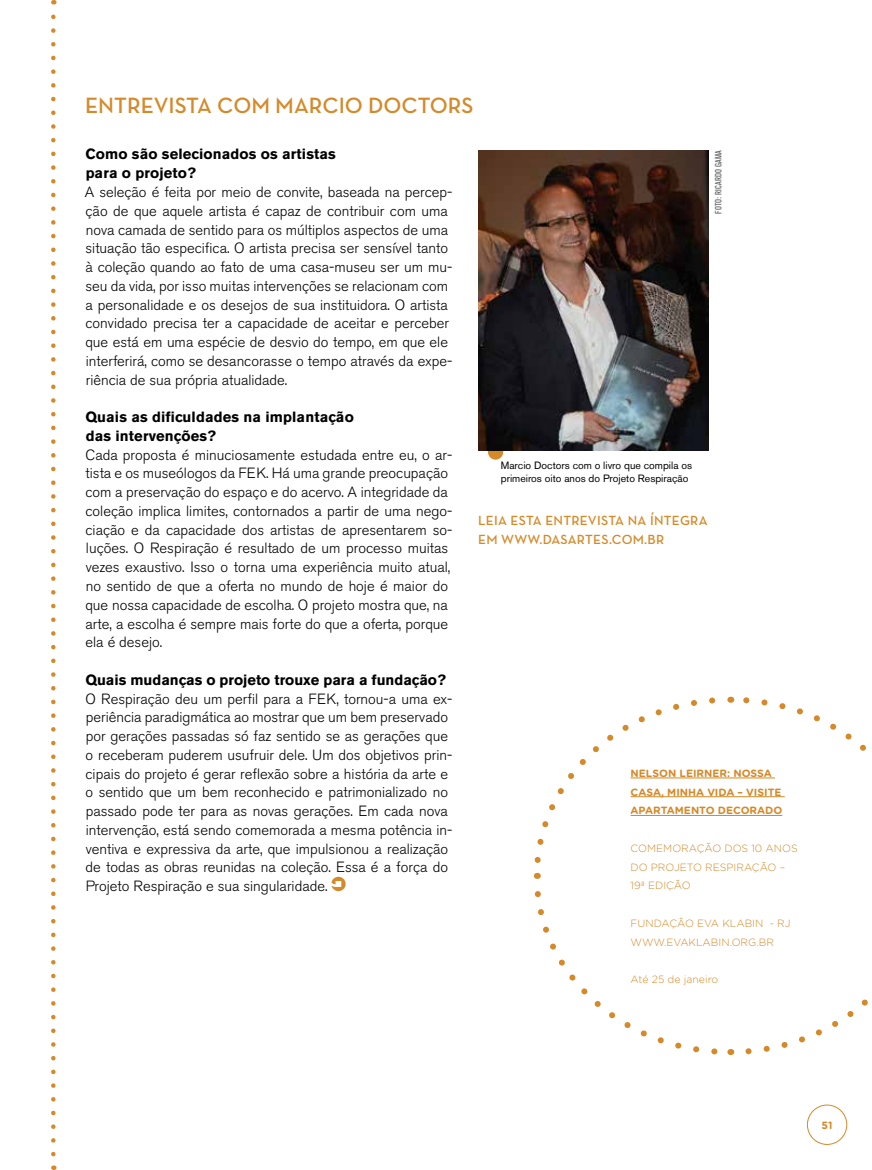
<style>
.page{position:relative;width:872px;height:1170px;background:#fff}
.page>*{position:absolute;margin:0;border:0;box-sizing:border-box;transform-origin:0 0}
.t1{font:600 22.5px "Neutra Text";color:#d58928}
.t2{font:300 14.7px/18.8px "Akzidenz Grotesk BE";color:#000}
.t3{font:700 14.7px/18.8px "Akzidenz Grotesk BE";letter-spacing:.01em;color:#000}
.t4{font:600 13.5px/18.8px "Neutra Text";letter-spacing:.02em;color:#d58928}
.t5{font:300 10.5px/18.8px "Gotham Rounded";color:#d58928}
.t6{font:10.5px/12.8px "Akzidenz Grotesk BE";color:#000}
.t7{font:700 10.5px/18.8px "Gotham Rounded";color:#d58928}
.t8{font:condensed 9px "Akzidenz Grotesk BE";letter-spacing:.02em;color:#58595b}
</style>
<div class="page">
<div style="left:488px;top:444px;width:15px;height:15px;background:#d58928;border-radius:50%"></div>
<hr style="left:630px;top:777px;width:145px;height:1px;background:#d58928">
<hr style="left:630px;top:796px;width:154px;height:1px;background:#d58928">
<hr style="left:630px;top:815px;width:152px;height:1px;background:#d58928">
<img style="left:478px;top:150px;width:230px;height:300px">
<svg style="left:331px;top:876px;width:15px;height:15px"></svg>
<svg style="left:51px;top:0;width:5px;height:1153px"></svg>
<svg style="left:745px;top:999px;width:123px;height:56px"></svg>
<svg style="left:730px;top:696px;width:136px;height:120px"></svg>
<svg style="left:533px;top:697px;width:185px;height:181px"></svg>
<svg style="left:534px;top:891px;width:197px;height:164px"></svg>
<div style="left:807px;top:1104px;width:40px;height:40px;border:1px solid #d58928;border-radius:50%"></div>
<h1 class="t1" style="left:85px;top:91px;width:390px">ENTREVISTA COM MARCIO DOCTORS</h1>
<p class="t3" style="left:85px;top:145px;width:252px">Como são selecionados os artistas para o projeto?</p>
<p class="t2" style="left:85px;top:183px;width:369px">A seleção é feita por meio de convite, baseada na percep&shy;ção de que aquele artista é capaz de contribuir com uma nova camada de sentido para os múltiplos aspectos de uma situação tão especifica. O artista precisa ser sensível tanto à coleção quando ao fato de uma casa-museu ser um mu&shy;seu da vida, por isso muitas intervenções se relacionam com a personalidade e os desejos de sua instituidora. O artista convidado precisa ter a capacidade de aceitar e perceber que está em uma espécie de desvio do tempo, em que ele interferirá, como se desancorasse o tempo através da expe&shy;riência de sua própria atualidade.</p>
<p class="t3" style="left:85px;top:408px;width:270px">Quais as dificuldades na implantação das intervenções?</p>
<p class="t2" style="left:85px;top:445px;width:368px">Cada proposta é minuciosamente estudada entre eu, o ar&shy;tista e os museólogos da FEK. Há uma grande preocupação com a preservação do espaço e do acervo. A integridade da coleção implica limites, contornados a partir de uma nego&shy;ciação e da capacidade dos artistas de apresentarem so&shy;luções. O Respiração é resultado de um processo muitas vezes exaustivo. Isso o torna uma experiência muito atual, no sentido de que a oferta no mundo de hoje é maior do que nossa capacidade de escolha. O projeto mostra que, na arte, a escolha é sempre mais forte do que a oferta, porque ela é desejo.</p>
<p class="t3" style="left:85px;top:670px;width:362px">Quais mudanças o projeto trouxe para a fundação?</p>
<p class="t2" style="left:85px;top:689px;width:368px">O Respiração deu um perfil para a FEK, tornou-a uma ex&shy;periência paradigmática ao mostrar que um bem preservado por gerações passadas só faz sentido se as gerações que o receberam puderem usufruir dele. Um dos objetivos prin&shy;cipais do projeto é gerar reflexão sobre a história da arte e o sentido que um bem reconhecido e patrimonializado no passado pode ter para as novas gerações. Em cada nova intervenção, está sendo comemorada a mesma potência in&shy;ventiva e expressiva da arte, que impulsionou a realização de todas as obras reunidas na coleção. Essa é a força do Projeto Respiração e sua singularidade.</p>
<p class="t8" style="left:713px;top:214px;width:65px;rotate:-90deg">FOTO: Ricardo Gama</p>
<p class="t6" style="left:501px;top:459px;width:193px">Marcio Doctors com o livro que compila os primeiros oito anos do Projeto Respiração</p>
<p class="t4" style="left:478px;top:511px;width:231px">LEIA ESTA ENTREVISTA NA ÍNTEGRA<br>EM WWW.DASARTES.COM.BR</p>
<p class="t7" style="left:630px;top:763px;width:153px">NELSON LEIRN ER: NOSSA<br>CASA, MIN HA VIDA – VISITE<br>APARTAMENTO DECORADO</p>
<p class="t5" style="left:630px;top:838px;width:169px">COMEMORAÇÃO DOS 10 ANOS<br>DO PROJETO R ESPIRAÇÃO –<br>19ª EDIÇÃO</p>
<p class="t5" style="left:630px;top:913px;width:154px">FUNDAÇÃO EVA KLABIN - RJ<br>WWW.EVAKLABIN.ORG.BR</p>
<p class="t5" style="left:630px;top:969px;width:89px">ATÉ 25 DE JANEIRO</p>
<p class="t7" style="left:821px;top:1115px;width:13px">51</p>
</div>
